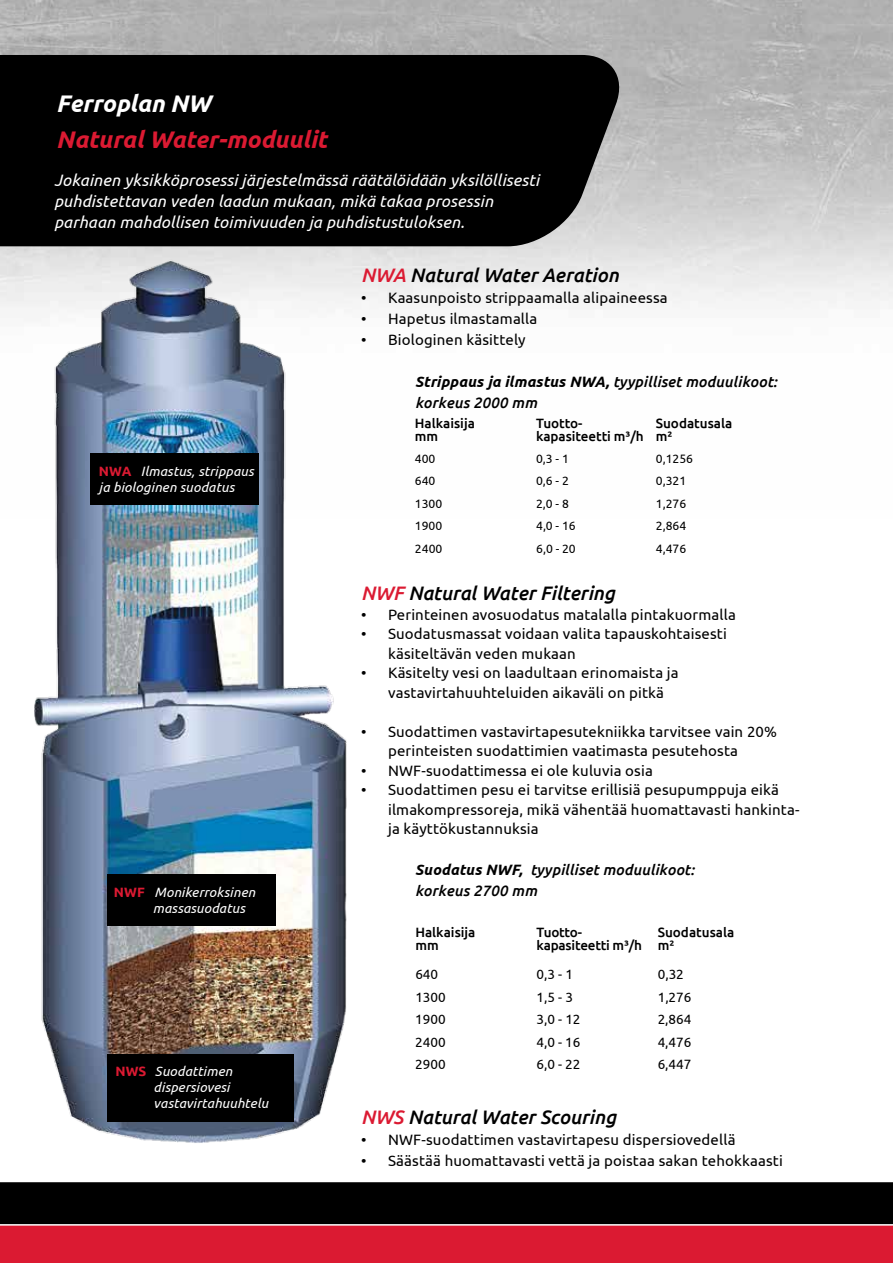
<style>
.page{position:relative;width:893px;height:1263px;background:#fff}
.page>*{position:absolute;margin:0;border:0;box-sizing:border-box;transform-origin:0 0}
.t1{font:italic 700 24px "Ubuntu";color:#db1a32}
.t2{font:italic 700 24px "Ubuntu";color:#fff}
.t3{font:italic 500 19.5px "Ubuntu";color:#000}
.t4{font:italic 16.5px/21px "Ubuntu";letter-spacing:.01em;color:#fff}
.t5{font:15px/19.5px "Ubuntu";letter-spacing:.01em;color:#000}
.t6{font:italic 500 15px/21px "Ubuntu";letter-spacing:.01em;color:#000}
.t7{font:italic 13.5px/15.8px "Ubuntu";letter-spacing:.01em;color:#fff}
.t8{font:500 13.5px/13.5px "Ubuntu";color:#000}
.t9{font:13.5px "Ubuntu";color:#000}
.t10{font:12.15px "Ubuntu";color:#000}
.s1{font-weight:700;font-style:normal;color:#db1a32}
.s2{color:#db1a32}
.s3{font-weight:700}
</style>
<div class="page">
<img style="left:0;top:0;width:893px;height:308px">
<svg style="left:0;top:1182px;width:893px;height:81px;background:#801320"></svg>
<div style="left:0;top:55px;width:621px;height:191px;background:#000"></div>
<img style="left:35px;top:168px;width:390px;height:1070px">
<div style="left:90px;top:453px;width:169px;height:51px;background:#000"></div>
<div style="left:107px;top:874px;width:169px;height:51px;background:#000"></div>
<div style="left:107px;top:1054px;width:187px;height:68px;background:#000"></div>
<h1 class="t2" style="left:56px;top:89px;width:156px">Ferroplan NW</h1>
<h1 class="t1" style="left:56px;top:125px;width:272px">Natural Water-moduulit</h1>
<p class="t4" style="left:54px;top:169px;width:487px">Jokainen yksikköprosessi järjestelmässä räätälöidään yksilöllisesti puhdistettavan veden laadun mukaan, mikä takaa prosessin parhaan mahdollisen toimivuuden ja puhdistustuloksen.</p>
<p class="t7" style="left:99px;top:463px;width:156px"><span class="s1">NWA</span> Ilmastus, strippaus ja biologinen suodatus</p>
<p class="t7" style="left:153px;top:884px;width:104px;text-indent:-39px"><span class="s1">NWF</span> Monikerroksinen massasuodatus</p>
<p class="t7" style="left:154px;top:1063px;width:116px;line-height:16.2px;text-indent:-38px"><span class="s1">NWS</span> Suodattimen dispersiovesi vastavirtahuuhtelu</p>
<h2 class="t3" style="left:361px;top:263px;width:259px"><span class="s2">NWA</span> Natural Water Aeration</h2>
<p class="t5" style="left:361px;top:287px;width:308px">• Kaasunpoisto strippaamalla alipaineessa</p>
<p class="t5" style="left:361px;top:308px;width:178px">• Hapetus ilmastamalla</p>
<p class="t5" style="left:361px;top:329px;width:166px">• Biologinen käsittely</p>
<p class="t6" style="left:415px;top:371px;width:363px"><span class="s3">Strippaus ja ilmastus NWA,</span> tyypilliset moduulikoot: korkeus 2000 mm</p>
<p class="t8" style="left:415px;top:416px;width:62px">Halkaisija mm</p>
<p class="t8" style="left:536px;top:416px;width:109px">Tuotto&shy;kapasiteetti m³/h</p>
<p class="t8" style="left:656px;top:416px;width:78px">Suodatusala m²</p>
<p class="t10" style="left:415px;top:451px;width:22px">400</p>
<p class="t10" style="left:536px;top:451px;width:34px">0,3 - 1</p>
<p class="t10" style="left:656px;top:451px;width:39px">0,1256</p>
<p class="t10" style="left:415px;top:474px;width:22px">640</p>
<p class="t10" style="left:536px;top:474px;width:34px">0,6 - 2</p>
<p class="t10" style="left:656px;top:474px;width:32px">0,321</p>
<p class="t10" style="left:415px;top:496px;width:29px">1300</p>
<p class="t10" style="left:536px;top:496px;width:34px">2,0 - 8</p>
<p class="t10" style="left:656px;top:496px;width:32px">1,276</p>
<p class="t10" style="left:415px;top:519px;width:29px">1900</p>
<p class="t10" style="left:536px;top:519px;width:41px">4,0 - 16</p>
<p class="t10" style="left:656px;top:519px;width:32px">2,864</p>
<p class="t10" style="left:415px;top:541px;width:29px">2400</p>
<p class="t10" style="left:536px;top:541px;width:41px">6,0 - 20</p>
<p class="t10" style="left:656px;top:541px;width:32px">4,476</p>
<h2 class="t3" style="left:361px;top:581px;width:255px"><span class="s2">NWF</span> Natural Water Filtering</h2>
<p class="t5" style="left:361px;top:604px;width:376px">• Perinteinen avosuodatus matalalla pintakuormalla</p>
<p class="t5" style="left:388px;top:623px;width:340px;text-indent:-27px">• Suodatusmassat voidaan valita tapauskohtaisesti käsiteltävän veden mukaan</p>
<p class="t5" style="left:388px;top:662px;width:292px;text-indent:-27px">• Käsitelty vesi on laadultaan erinomaista ja vastavirtahuuhteluiden aikaväli on pitkä</p>
<p class="t5" style="left:388px;top:721px;width:390px;text-indent:-27px">• Suodattimen vastavirtapesutekniikka tarvitsee vain 20% perinteisten suodattimien vaatimasta pesutehosta</p>
<p class="t5" style="left:361px;top:760px;width:293px">• NWF-suodattimessa ei ole kuluvia osia</p>
<p class="t5" style="left:388px;top:779px;width:413px;text-indent:-27px">• Suodattimen pesu ei tarvitse erillisiä pesupumppuja eikä ilmakompressoreja, mikä vähentää huomattavasti hankinta&shy;ja käyttökustannuksia</p>
<p class="t6" style="left:415px;top:858px;width:281px"><span class="s3">Suodatus NWF,</span> tyypilliset moduulikoot: korkeus 2700 mm</p>
<p class="t8" style="left:415px;top:925px;width:62px">Halkaisija mm</p>
<p class="t8" style="left:537px;top:925px;width:107px">Tuotto&shy;kapasiteetti m³/h</p>
<p class="t8" style="left:658px;top:925px;width:78px">Suodatusala m²</p>
<p class="t9" style="left:415px;top:966px;width:24px">640</p>
<p class="t9" style="left:536px;top:966px;width:38px">0,3 - 1</p>
<p class="t9" style="left:658px;top:966px;width:28px">0,32</p>
<p class="t9" style="left:415px;top:989px;width:32px">1300</p>
<p class="t9" style="left:536px;top:989px;width:38px">1,5 - 3</p>
<p class="t9" style="left:658px;top:989px;width:35px">1,276</p>
<p class="t9" style="left:415px;top:1011px;width:32px">1900</p>
<p class="t9" style="left:536px;top:1011px;width:46px">3,0 - 12</p>
<p class="t9" style="left:658px;top:1011px;width:35px">2,864</p>
<p class="t9" style="left:415px;top:1034px;width:32px">2400</p>
<p class="t9" style="left:536px;top:1034px;width:46px">4,0 - 16</p>
<p class="t9" style="left:658px;top:1034px;width:35px">4,476</p>
<p class="t9" style="left:415px;top:1056px;width:32px">2900</p>
<p class="t9" style="left:536px;top:1056px;width:46px">6,0 - 22</p>
<p class="t9" style="left:658px;top:1056px;width:35px">6,447</p>
<h2 class="t3" style="left:361px;top:1105px;width:257px"><span class="s2">NWS</span> Natural Water Scouring</h2>
<p class="t5" style="left:361px;top:1129px;width:376px">• NWF-suodattimen vastavirtapesu dispersiovedellä</p>
<p class="t5" style="left:361px;top:1150px;width:423px">• Säästää huomattavasti vettä ja poistaa sakan tehokkaasti</p>
</div>
